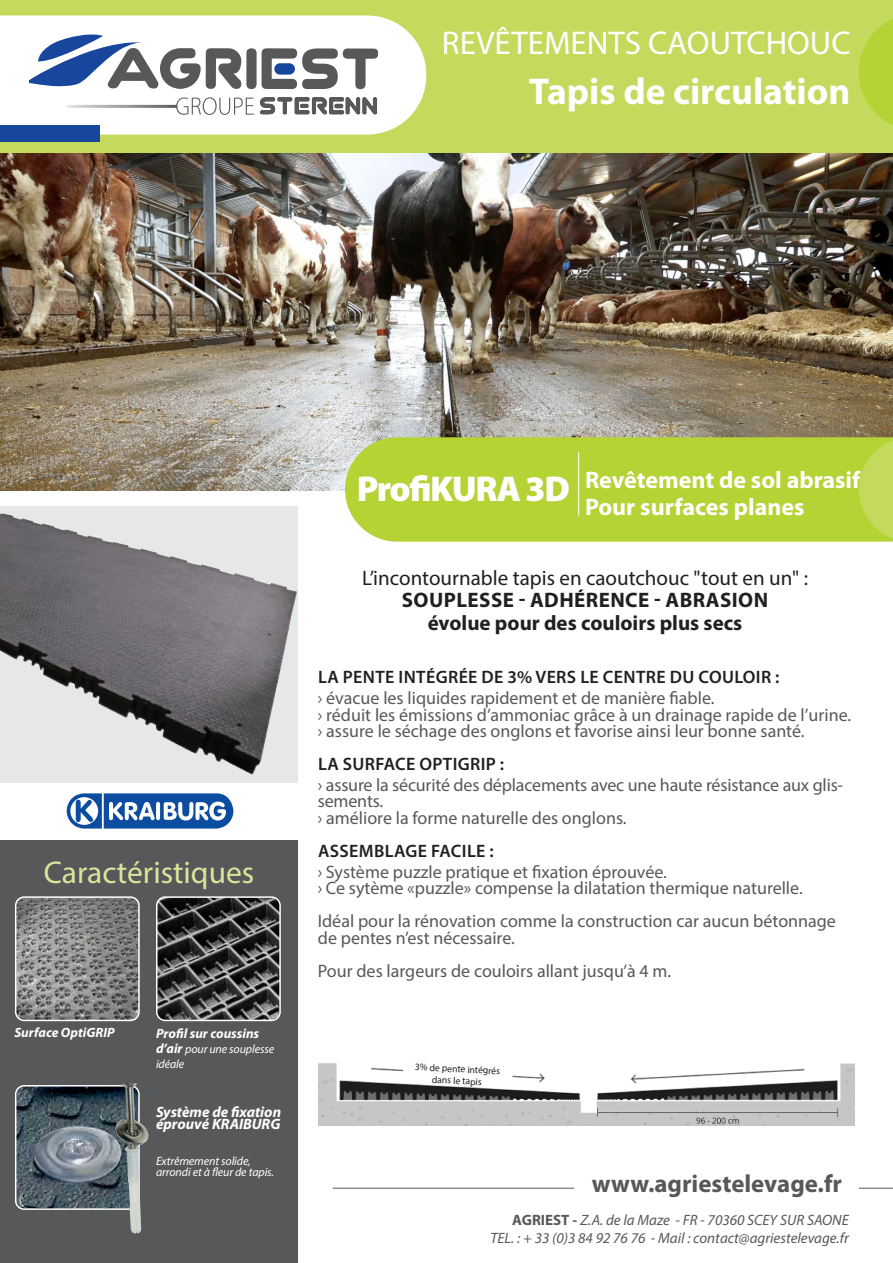
<style>
.page{position:relative;width:893px;height:1263px;background:#fff}
.page>*{position:absolute;margin:0;border:0;box-sizing:border-box;transform-origin:0 0}
.t1{font:700 37.5px "Myriad Pro";color:#fff}
.t2{font:900 36px "Myriad Pro";letter-spacing:-.04em;color:#fff}
.t3{font:33px "Myriad Pro";color:#fff}
.Subheads{font:31.5px "Myriad Pro";color:#d8e699}
.t4{font:700 24.9px "Myriad Pro";color:#57585a}
.t5{font:700 24px "Myriad Pro";color:#fff}
.t6{font:700 21px "Myriad Pro";letter-spacing:.01em;color:#231f20}
.t7{font:21px "Myriad Pro";color:#231f20}
.t8{font:18px/16.5px "Myriad Pro";color:#57585a}
.t9{font:600 18px "Myriad Pro";letter-spacing:.02em;color:#231f20}
.t10{font:italic 15px "Myriad Pro";color:#57585a}
.t11{font:italic 700 15px/12px "Myriad Pro";color:#fff}
.t12{font:italic 700 13.5px "Myriad Pro";color:#fff}
.t13{font:italic 12px/10.5px "Myriad Pro";letter-spacing:-.01em;color:#fff}
.t14{font:9.9px "Myriad Pro";color:#231f20}
.s1{font-weight:700;font-size:13.5px}
.s2{font-weight:700;font-style:normal}
</style>
<div class="page">
<div style="left:0;top:0;width:893px;height:169px;background:#c3da5d"></div>
<svg style="left:0;top:15px;width:426px;height:120px;background:#f6f8f0"></svg>
<div style="left:0;top:840px;width:298px;height:423px;background:#57585a"></div>
<div style="left:0;top:506px;width:298px;height:277px;background:#e6e7e9"></div>
<img style="left:0;top:513px;width:297px;height:262px">
<hr style="left:859px;top:1188px;width:34px;height:1px;background:#57585a">
<hr style="left:333px;top:1188px;width:241px;height:1px;background:#57585a">
<hr style="left:67px;top:105px;width:110px;height:3px;background:#57585a">
<svg style="left:334px;top:97px;width:43px;height:18px"></svg>
<svg style="left:176px;top:97px;width:78px;height:18px"></svg>
<div style="left:246px;top:48px;width:11px;height:41px;background:#57585a;border-radius:5px"></div>
<svg style="left:29px;top:31px;width:212px;height:59px;background:#a9b2c3"></svg>
<svg style="left:262px;top:48px;width:116px;height:41px;background:#9f9fa1"></svg>
<div style="left:274px;top:64px;width:21px;height:10px;background:#18469d;border-radius:5px"></div>
<div style="left:0;top:125px;width:100px;height:16px;background:#18469d"></div>
<svg style="left:859px;top:18px;width:34px;height:107px"></svg>
<svg style="left:67px;top:793px;width:166px;height:35px"></svg>
<img style="left:0;top:153px;width:893px;height:337px">
<img style="left:16px;top:1086px;width:97px;height:123px">
<div style="left:15px;top:1085px;width:125px;height:125px;border:2px solid #fff;border-radius:9px"></div>
<img style="left:113px;top:1083px;width:36px;height:150px">
<div style="left:345px;top:437px;width:514px;height:105px;background:#b5d334"></div>
<hr style="left:578px;top:452px;width:1px;height:64px;background:#fff">
<svg style="left:859px;top:437px;width:34px;height:105px;background:#bed750"></svg>
<img style="left:319px;top:1063px;width:536px;height:62px">
<svg style="left:403px;top:1063px;width:108px;height:24px"></svg>
<img style="left:16px;top:899px;width:121px;height:121px">
<div style="left:15px;top:896px;width:125px;height:125px;border:2px solid #fff;border-radius:9px"></div>
<img style="left:157px;top:899px;width:123px;height:121px">
<div style="left:156px;top:896px;width:125px;height:125px;border:2px solid #fff;border-radius:9px"></div>
<p class="t3" style="left:442px;top:23px;width:410px">REVÊTEMENTS CAOUTCHOUC</p>
<p class="t1" style="left:529px;top:67px;width:323px">Tapis de circulation</p>
<p class="Subheads" style="left:44px;top:853px;width:212px">Caractéristiques</p>
<p class="t12" style="left:14px;top:1024px;width:102px">Surface OptiGRIP</p>
<p class="t12" style="left:156px;top:1025px;width:105px">Profil sur coussins</p>
<p class="t13" style="left:156px;top:1042px;width:120px;line-height:15px"><span class="s1">d’air</span> pour une souplesse idéale</p>
<p class="t11" style="left:156px;top:1106px;width:127px">Système de fixation éprouvé KRAIBURG</p>
<p class="t13" style="left:156px;top:1156px;width:120px">Extrêmement solide, arrondi et à fleur de tapis.</p>
<p class="t2" style="left:357px;top:468px;width:215px">ProfiKURA 3D</p>
<p class="t5" style="left:585px;top:464px;width:277px">Revêtement de sol abrasif</p>
<p class="t5" style="left:585px;top:491px;width:221px">Pour surfaces planes</p>
<p class="t7" style="left:362px;top:565px;width:448px">L’incontournable tapis en caoutchouc "tout en un" :</p>
<p class="t6" style="left:402px;top:587px;width:368px">SOUPLESSE - ADHÉRENCE - ABRASION</p>
<p class="t6" style="left:428px;top:609px;width:316px">évolue pour des couloirs plus secs</p>
<p class="t9" style="left:318px;top:666px;width:463px">LA PENTE INTÉGRÉE DE 3% VERS LE CENTRE DU COULOIR :</p>
<p class="t8" style="left:318px;top:689px;width:398px">› évacue les liquides rapidement et de manière fiable.</p>
<p class="t8" style="left:318px;top:706px;width:535px">› réduit les émissions d’ammoniac grâce à un drainage rapide de l’urine.</p>
<p class="t8" style="left:318px;top:722px;width:488px">› assure le séchage des onglons et favorise ainsi leur bonne santé.</p>
<p class="t9" style="left:318px;top:753px;width:188px">LA SURFACE OPTIGRIP :</p>
<p class="t8" style="left:318px;top:776px;width:527px">› assure la sécurité des déplacements avec une haute résistance aux glis&shy;sements.</p>
<p class="t8" style="left:318px;top:809px;width:310px">› améliore la forme naturelle des onglons.</p>
<p class="t9" style="left:318px;top:839px;width:177px">ASSEMBLAGE FACILE :</p>
<p class="t8" style="left:318px;top:863px;width:351px">› Système puzzle pratique et fixation éprouvée.</p>
<p class="t8" style="left:318px;top:879px;width:486px">› Ce sytème «puzzle» compense la dilatation thermique naturelle.</p>
<p class="t8" style="left:318px;top:912px;width:520px">Idéal pour la rénovation comme la construction car aucun bétonnage de pentes n’est nécessaire.</p>
<p class="t8" style="left:318px;top:962px;width:355px">Pour des largeurs de couloirs allant jusqu’à 4 m.</p>
<p class="t14" style="left:415px;top:1060px;width:87px;rotate:3deg">3% de pente intégrés</p>
<p class="t14" style="left:432px;top:1073px;width:51px;rotate:3deg">dans le tapis</p>
<p class="t4" style="left:592px;top:1167px;width:252px">www.agriestelevage.fr</p>
<p class="t10" style="left:512px;top:1210px;width:338px"><span class="s2">AGRIEST -</span> Z.A. de la Maze - FR - 70360 SCEY SUR SAONE</p>
<p class="t10" style="left:490px;top:1228px;width:360px">TEL. : + 33 (0)3 84 92 76 76 - Mail : contact@agriestelevage.fr</p>
</div>
